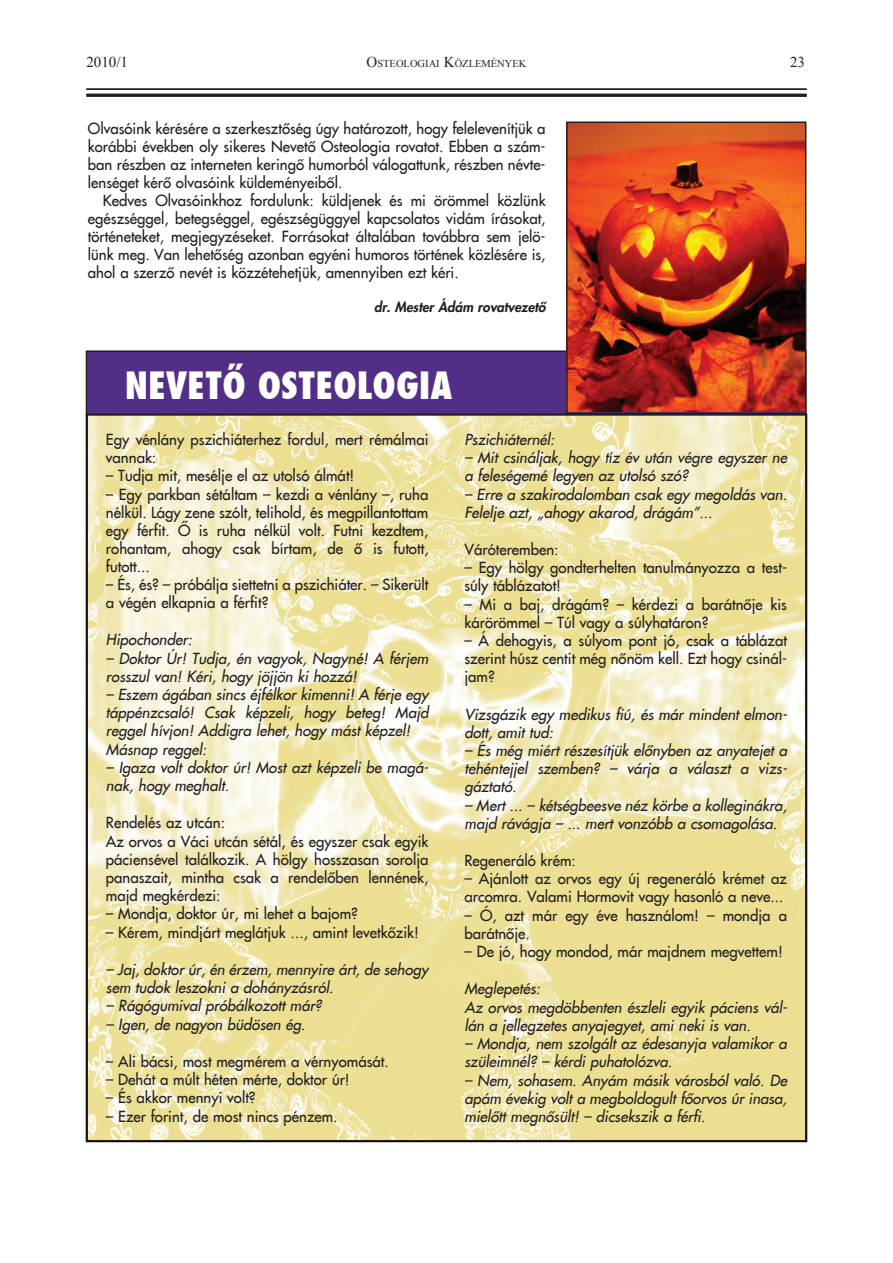
<style>
.page{position:relative;width:893px;height:1263px;background:#fff}
.page>*{position:absolute;margin:0;border:0;box-sizing:border-box;transform-origin:0 0}
.Rovatcim_3_pica_6_po{font:700 36px "PFL Fujiyama Extra";color:#fff}
.Tompa{font:15px/18px "H Futura 2";color:#231f20}
.Tompa-2{font:italic 15px/18px "H Futura 2";color:#231f20}
.Pagina{font:15px "Times New Roman";color:#231f20}
.Szemle_fordító{font:italic 700 13.5px "H Futura 2";color:#231f20}
.Pagina-2{font:10.5px "Times New Roman";color:#231f20}
.s1{font-size:15px}
.s2{font-style:normal}
</style>
<div class="page">
<img style="left:89px;top:417px;width:714px;height:721px">
<hr style="left:86px;top:89px;width:720px;height:1px;background:#231f20">
<hr style="left:86px;top:94px;width:720px;height:3px;background:#231f20">
<div style="left:86px;top:351px;width:720px;height:63px;background:#522e86"></div>
<div style="left:86px;top:350px;width:720px;height:65px;border:2px solid #231f20"></div>
<img style="left:569px;top:124px;width:234px;height:287px">
<div style="left:566px;top:121px;width:240px;height:293px;border:2px solid #231f20"></div>
<p class="Pagina" style="left:86px;top:52px;width:43px">2010/1</p>
<p class="Pagina-2" style="left:366px;top:57px;width:161px"><span class="s1">O</span>STEOLOGIAI <span class="s1">K</span>ÖZLEMÉNYEK</p>
<p class="Pagina" style="left:790px;top:52px;width:16px">23</p>
<p class="Tompa" style="left:88px;top:119px;width:459px;text-align:justify">Olvasóink kérésére a szerkesztõség úgy határozott, hogy felelevenítjük a korábbi években oly sikeres Nevetõ Osteologia rovatot. Ebben a szám&shy;ban részben az interneten keringõ humorból válogattunk, részben névte&shy;lenséget kérõ olvasóink küldeményeibõl.</p>
<p class="Tompa" style="left:88px;top:191px;width:459px;text-align:justify;text-indent:15px">Kedves Olvasóinkhoz fordulunk: küldjenek és mi örömmel közlünk egészséggel, betegséggel, egészségüggyel kapcsolatos vidám írásokat, történeteket, megjegyzéseket. Forrásokat általában továbbra sem jelö&shy;lünk meg. Van lehetõség azonban egyéni humoros történek közlésére is, ahol a szerzõ nevét is közzétehetjük, amennyiben ezt kéri.</p>
<p class="Szemle_fordító" style="left:374px;top:298px;width:173px">dr. Mester Ádám rovatvezetõ</p>
<p class="Rovatcim_3_pica_6_po" style="left:125px;top:362px;width:329px">NEVETÕ OSTEOLOGIA</p>
<p class="Tompa" style="left:106px;top:430px;width:324px">Egy vénlány pszichiáterhez fordul, mert rémálmai vannak:</p>
<p class="Tompa" style="left:106px;top:466px;width:250px">– Tudja mit, mesélje el az utolsó álmát!</p>
<p class="Tompa" style="left:106px;top:485px;width:324px;text-align:justify">– Egy parkban sétáltam – kezdi a vénlány –, ruha nélkül. Lágy zene szólt, telihold, és megpillantottam egy férfit. Õ is ruha nélkül volt. Futni kezdtem, rohantam, ahogy csak bírtam, de õ is futott, futott...</p>
<p class="Tompa" style="left:106px;top:575px;width:324px">– És, és? – próbálja siettetni a pszichiáter. – Sikerült a végén elkapnia a férfit?</p>
<p class="Tompa-2" style="left:106px;top:630px;width:88px">Hipochonder:</p>
<p class="Tompa-2" style="left:106px;top:649px;width:324px">– Doktor Úr! Tudja, én vagyok, Nagyné! A férjem rosszul van! Kéri, hogy jöjjön ki hozzá!</p>
<p class="Tompa-2" style="left:106px;top:685px;width:324px;text-align:justify">– Eszem ágában sincs éjfélkor kimenni! A férje egy táppénzcsaló! Csak képzeli, hogy beteg! Majd reggel hívjon! Addigra lehet, hogy mást képzel!</p>
<p class="Tompa-2" style="left:106px;top:740px;width:102px">Másnap reggel:</p>
<p class="Tompa-2" style="left:106px;top:758px;width:324px">– Igaza volt doktor úr! Most azt képzeli be magá&shy;nak, hogy meghalt.</p>
<p class="Tompa" style="left:106px;top:813px;width:121px">Rendelés az utcán:</p>
<p class="Tompa" style="left:106px;top:832px;width:324px;text-align:justify">Az orvos a Váci utcán sétál, és egyszer csak egyik páciensével találkozik. A hölgy hosszasan sorolja panaszait, mintha csak a rendelõben lennének, majd megkérdezi:</p>
<p class="Tompa" style="left:106px;top:904px;width:253px">– Mondja, doktor úr, mi lehet a bajom?</p>
<p class="Tompa" style="left:106px;top:923px;width:314px">– Kérem, mindjárt meglátjuk ..., amint levetkõzik!</p>
<p class="Tompa-2" style="left:106px;top:960px;width:324px">– Jaj, doktor úr, én érzem, mennyire árt, de sehogy sem tudok leszokni a dohányzásról.</p>
<p class="Tompa-2" style="left:106px;top:996px;width:217px">– Rágógumival próbálkozott már?</p>
<p class="Tompa-2" style="left:106px;top:1015px;width:201px">– Igen, de nagyon büdösen ég<span class="s2">.</span></p>
<p class="Tompa" style="left:106px;top:1052px;width:284px">– Ali bácsi, most megmérem a vérnyomását.</p>
<p class="Tompa" style="left:106px;top:1070px;width:245px">– Dehát a múlt héten mérte, doktor úr!</p>
<p class="Tompa" style="left:106px;top:1089px;width:151px">– És akkor mennyi volt?</p>
<p class="Tompa" style="left:106px;top:1107px;width:233px">– Ezer forint, de most nincs pénzem.</p>
<p class="Tompa-2" style="left:464px;top:430px;width:92px">Pszichiáternél:</p>
<p class="Tompa-2" style="left:464px;top:448px;width:324px">– Mit csináljak, hogy tíz év után végre egyszer ne a feleségemé legyen az utolsó szó?</p>
<p class="Tompa-2" style="left:464px;top:485px;width:324px">– Erre a szakirodalomban csak egy megoldás van.<br>Felelje azt, „ahogy akarod, drágám”...</p>
<p class="Tompa" style="left:464px;top:540px;width:96px">Váróteremben:</p>
<p class="Tompa" style="left:464px;top:559px;width:324px">– Egy hölgy gondterhelten tanulmányozza a test&shy;súly táblázatot!</p>
<p class="Tompa" style="left:464px;top:595px;width:324px">– Mi a baj, drágám? – kérdezi a barátnõje kis kárörömmel – Túl vagy a súlyhatáron?</p>
<p class="Tompa" style="left:464px;top:632px;width:324px;text-align:justify">– Á dehogyis, a súlyom pont jó, csak a táblázat szerint húsz centit még nõnöm kell. Ezt hogy csinál&shy;jam?</p>
<p class="Tompa-2" style="left:464px;top:705px;width:324px">Vizsgázik egy medikus fiú, és már mindent elmon&shy;dott, amit tud:</p>
<p class="Tompa-2" style="left:464px;top:741px;width:324px;text-align:justify">– És még miért részesítjük elõnyben az anyatejet a tehéntejjel szemben? – várja a választ a vizs&shy;gáztató.</p>
<p class="Tompa-2" style="left:464px;top:796px;width:324px">– Mert ... – kétségbeesve néz körbe a kolleginákra, majd rávágja – ... mert vonzóbb a csomagolása.</p>
<p class="Tompa" style="left:464px;top:851px;width:113px">Regeneráló krém:</p>
<p class="Tompa" style="left:464px;top:869px;width:324px">– Ajánlott az orvos egy új regeneráló krémet az arcomra. Valami Hormovit vagy hasonló a neve...</p>
<p class="Tompa" style="left:464px;top:906px;width:324px">– Ó, azt már egy éve használom! – mondja a barátnõje.</p>
<p class="Tompa" style="left:464px;top:942px;width:320px">– De jó, hogy mondod, már majdnem megvettem!</p>
<p class="Tompa-2" style="left:464px;top:980px;width:77px">Meglepetés:</p>
<p class="Tompa-2" style="left:464px;top:998px;width:324px">Az orvos megdöbbenten észleli egyik páciens vál&shy;lán a jellegzetes anyajegyet, ami neki is van.</p>
<p class="Tompa-2" style="left:464px;top:1035px;width:324px">– Mondja, nem szolgált az édesanyja valamikor a szüleimnél? – kérdi puhatolózva.</p>
<p class="Tompa-2" style="left:464px;top:1071px;width:324px;text-align:justify">– Nem, sohasem. Anyám másik városból való. De apám évekig volt a megboldogult fõorvos úr inasa, mielõtt megnõsült! – dicsekszik a férfi.</p>
</div>
